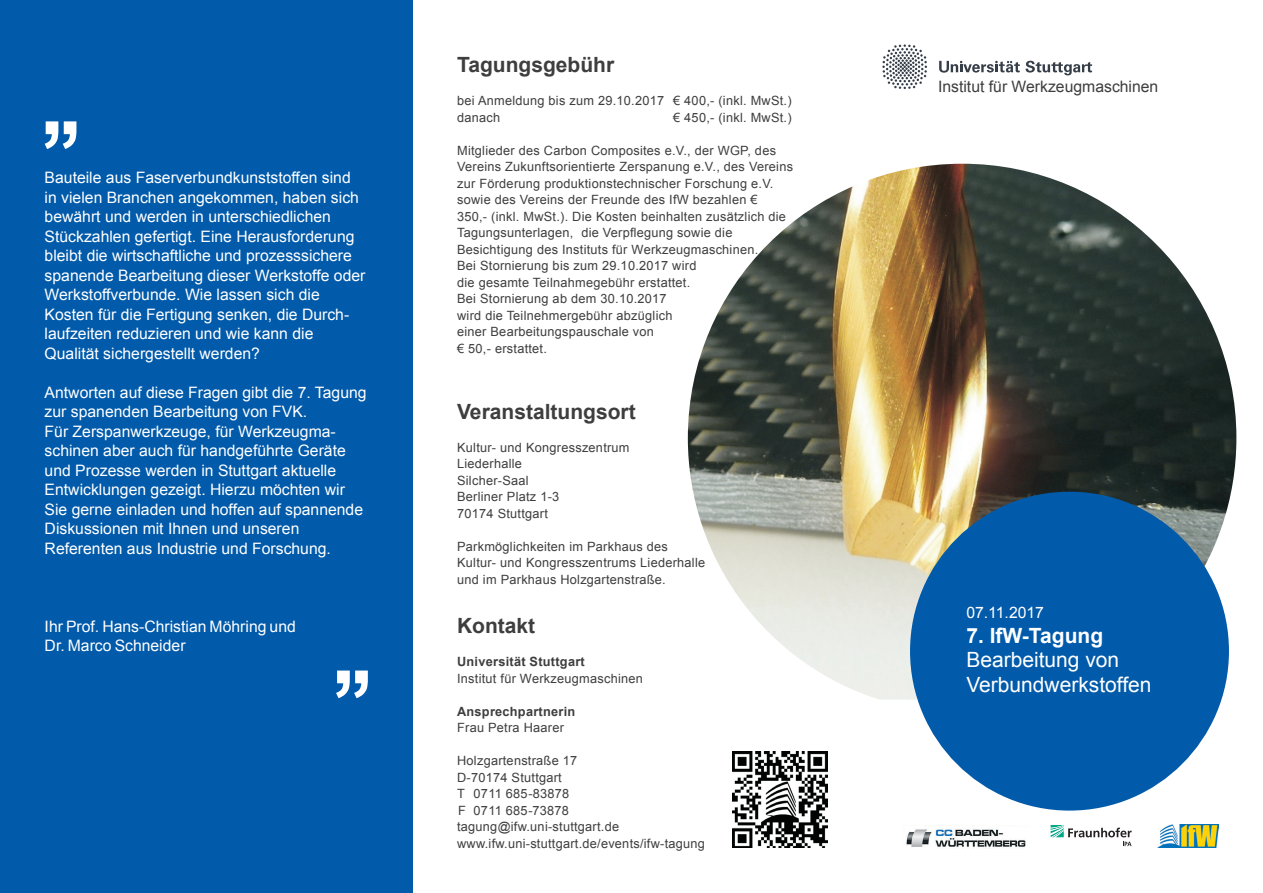
<style>
.page{position:relative;width:1263px;height:893px;background:#fff}
.page>*{position:absolute;margin:0;border:0;box-sizing:border-box;transform-origin:0 0}
.t1{font:700 21px "Arial";color:#3e3e3f}
.t2{font:21px "Arial";color:#fff}
.t3{font:700 21px "Arial";color:#fff}
.t4{font:15.75px/19.5px "Arial";color:#fff}
.t5{font:15.75px "Arial";color:#3e3e3f}
.t6{font:12.75px/16.5px "Arial";letter-spacing:.02em;color:#3e3e3f}
.t7{font:700 12.75px "Arial";letter-spacing:.02em;color:#3e3e3f}
</style>
<div class="page">
<img style="left:688px;top:164px;width:548px;height:536px">
<div style="left:910px;top:492px;width:319px;height:319px;background:#015aaa;border-radius:50%"></div>
<div style="left:0;top:0;width:412px;height:893px;background:#015aaa"></div>
<svg style="left:45px;top:121px;width:31px;height:28px"></svg>
<svg style="left:882px;top:44px;width:45px;height:45px"></svg>
<svg style="left:939px;top:61px;width:153px;height:14px"></svg>
<img style="left:733px;top:752px;width:95px;height:96px">
<svg style="left:336px;top:670px;width:32px;height:28px"></svg>
<svg style="left:1051px;top:825px;width:80px;height:21px"></svg>
<img style="left:1158px;top:825px;width:60px;height:23px">
<img style="left:906px;top:829px;width:120px;height:19px">
<p class="t4" style="left:45px;top:168px;width:322px">Bauteile aus Faserverbundkunststoffen sind in vielen Branchen angekommen, haben sich bewährt und werden in unterschiedlichen Stückzahlen gefertigt. Eine Herausforderung bleibt die wirtschaftliche und prozesssichere spanende Bearbeitung dieser Werkstoffe oder</p>
<p class="t4" style="left:45px;top:285px;width:306px">Werkstoffverbunde. Wie lassen sich die Kosten für die Fertigung senken, die Durch&shy;laufzeiten reduzieren und wie kann die Qualität sichergestellt werden?</p>
<p class="t4" style="left:45px;top:383px;width:323px">Antworten auf diese Fragen gibt die 7. Tagung zur spanenden Bearbeitung von FVK.</p>
<p class="t4" style="left:45px;top:422px;width:320px">Für Zerspanwerkzeuge, für Werkzeugma&shy;schinen aber auch für handgeführte Geräte und Prozesse werden in Stuttgart aktuelle Entwicklungen gezeigt. Hierzu möchten wir Sie gerne einladen und hoffen auf spannende</p>
<p class="t4" style="left:45px;top:519px;width:288px">Diskussionen mit Ihnen und unseren<br>Referenten aus Industrie und Forschung.</p>
<p class="t4" style="left:45px;top:617px;width:253px">Ihr Prof. Hans-Christian Möhring und</p>
<p class="t4" style="left:45px;top:636px;width:142px">Dr. Marco Schneider</p>
<p class="t1" style="left:457px;top:51px;width:159px">Tagungsgebühr</p>
<p class="t6" style="left:457px;top:93px;width:336px">bei Anmeldung bis zum 29.10.2017 € 400,- (inkl. MwSt.)</p>
<p class="t6" style="left:457px;top:109px;width:45px">danach</p>
<p class="t6" style="left:673px;top:109px;width:120px">€ 450,- (inkl. MwSt.)</p>
<p class="t6" style="left:457px;top:142px;width:337px">Mitglieder des Carbon Composites e.V., der WGP, des Vereins Zukunftsorientierte Zerspanung e.V., des Vereins zur Förderung produktionstechnischer Forschung e.V. sowie des Vereins der Freunde des IfW bezahlen €<br>350,- (inkl. MwSt.). Die Kosten beinhalten zusätzlich die Tagungsunterlagen, die Verpflegung sowie die</p>
<p class="t6" style="left:457px;top:241px;width:303px">Besichtigung des Instituts für Werkzeugmaschinen.</p>
<p class="t6" style="left:457px;top:258px;width:241px">Bei Stornierung bis zum 29.10.2017 wird</p>
<p class="t6" style="left:457px;top:274px;width:235px">die gesamte Teilnahmegebühr erstattet.</p>
<p class="t6" style="left:457px;top:291px;width:211px">Bei Stornierung ab dem 30.10.2017</p>
<p class="t6" style="left:457px;top:307px;width:217px">wird die Teilnehmergebühr abzüglich</p>
<p class="t6" style="left:457px;top:324px;width:198px">einer Bearbeitungspauschale von</p>
<p class="t6" style="left:457px;top:340px;width:91px">€ 50,- erstattet.</p>
<p class="t1" style="left:457px;top:398px;width:180px">Veranstaltungsort</p>
<p class="t6" style="left:457px;top:439px;width:174px">Kultur- und Kongresszentrum</p>
<p class="t6" style="left:457px;top:456px;width:66px">Liederhalle</p>
<p class="t6" style="left:457px;top:472px;width:73px">Silcher-Saal</p>
<p class="t6" style="left:457px;top:489px;width:104px">Berliner Platz 1-3</p>
<p class="t6" style="left:457px;top:505px;width:92px">70174 Stuttgart</p>
<p class="t6" style="left:457px;top:538px;width:212px">Parkmöglichkeiten im Parkhaus des</p>
<p class="t6" style="left:457px;top:555px;width:250px">Kultur- und Kongresszentrums Liederhalle</p>
<p class="t6" style="left:457px;top:571px;width:210px">und im Parkhaus Holzgartenstraße.</p>
<p class="t1" style="left:457px;top:612px;width:80px">Kontakt</p>
<p class="t7" style="left:457px;top:653px;width:129px">Universität Stuttgart</p>
<p class="t6" style="left:457px;top:670px;width:187px">Institut für Werkzeugmaschinen</p>
<p class="t7" style="left:457px;top:703px;width:120px">Ansprechpartnerin</p>
<p class="t6" style="left:457px;top:720px;width:108px">Frau Petra Haarer</p>
<p class="t6" style="left:457px;top:753px;width:122px">Holzgartenstraße 17</p>
<p class="t6" style="left:457px;top:769px;width:106px">D-70174 Stuttgart</p>
<p class="t6" style="left:457px;top:786px;width:114px">T 0711 685-83878</p>
<p class="t6" style="left:458px;top:802px;width:112px">F 0711 685-73878</p>
<p class="t6" style="left:457px;top:819px;width:164px">tagung@ifw.uni-stuttgart.de</p>
<p class="t6" style="left:457px;top:835px;width:249px">www.ifw.uni-stuttgart.de/events/ifw-tagung</p>
<p class="t5" style="left:938px;top:76px;width:222px">Institut für Werkzeugmaschinen</p>
<p class="t4" style="left:966px;top:603px;width:79px">07.11.2017</p>
<p class="t3" style="left:966px;top:621px;width:138px">7. IfW-Tagung</p>
<p class="t2" style="left:966px;top:646px;width:154px">Bearbeitung von</p>
<p class="t2" style="left:966px;top:671px;width:187px">Verbundwerkstoffen</p>
</div>
